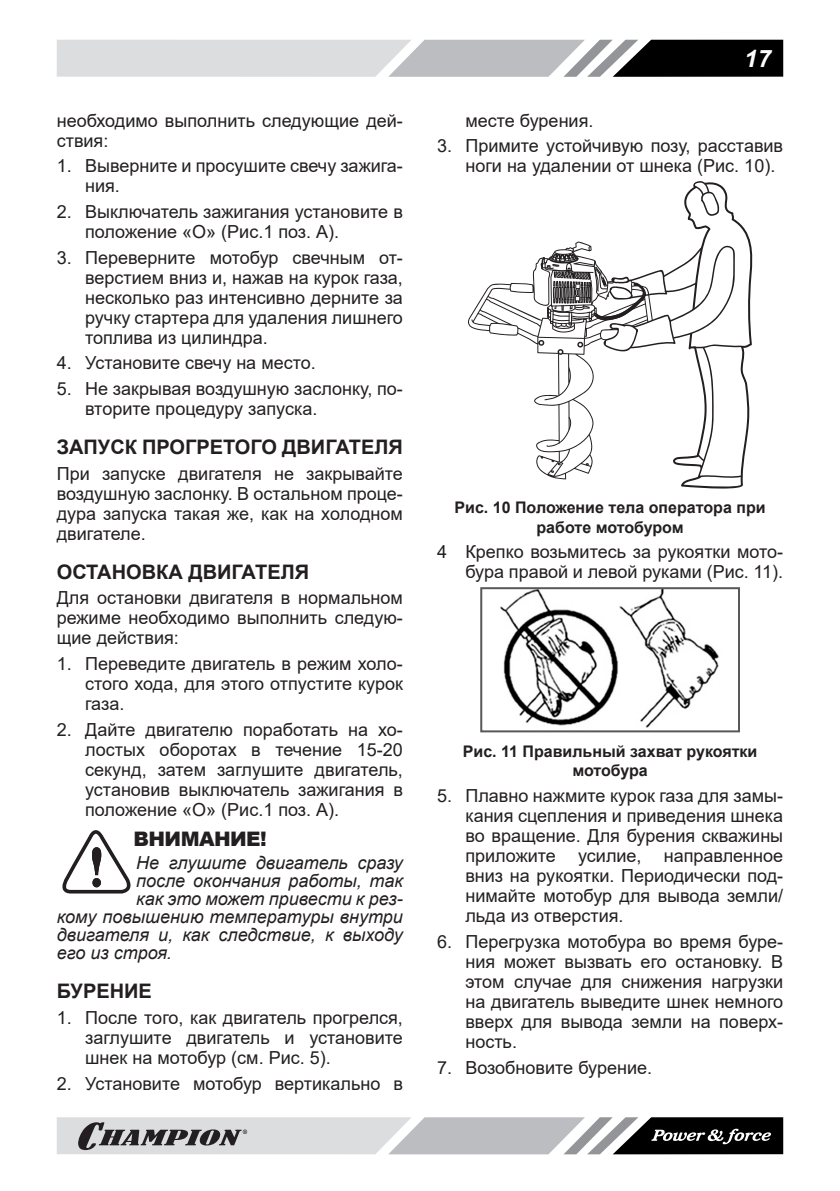
<style>
.page{position:relative;width:840px;height:1191px;background:#fff}
.page>*{position:absolute;margin:0;border:0;box-sizing:border-box;transform-origin:0 0}
.t1{font:italic 700 24px "Arial";color:#fff}
.t2{font:700 20px "Arial";color:#231f20}
.t3{font:900 20px "Arial";letter-spacing:-.03em;color:#231f20}
.t4{font:18px/20px "Arial";color:#231f20;text-align:justify}
.t5{font:italic 18px "Arial";color:#231f20}
.t6{font:700 16px/19.2px "Arial";color:#231f20;text-align:center}
</style>
<div class="page">
<svg style="left:57px;top:40px;width:725px;height:37px;background:#a7a8aa"></svg>
<svg style="left:57px;top:1117px;width:725px;height:37px;background:#a1a2a3"></svg>
<svg style="left:62px;top:830px;width:69px;height:63px"></svg>
<svg style="left:468px;top:270px;width:66px;height:73px"></svg>
<svg style="left:534px;top:181px;width:219px;height:308px"></svg>
<img style="left:500px;top:590px;width:219px;height:138px">
<div style="left:480px;top:587px;width:259px;height:145px;border:2px solid #57585a"></div>
<p class="t4" style="left:57px;top:110px;width:347px">необходимо выполнить следующие дей&shy;ствия:</p>
<p class="t4" style="left:85px;top:156px;width:319px;text-indent:-28px">1. Выверните и просушите свечу зажига&shy;ния.</p>
<p class="t4" style="left:85px;top:201px;width:319px;text-indent:-28px">2. Выключатель зажигания установите в положение «O» (Рис.1 поз. А).</p>
<p class="t4" style="left:85px;top:247px;width:319px;text-indent:-28px">3. Переверните мотобур свечным от&shy;верстием вниз и, нажав на курок газа, несколько раз интенсивно дерните за ручку стартера для удаления лишнего топлива из цилиндра.</p>
<p class="t4" style="left:57px;top:353px;width:260px">4. Установите свечу на место.</p>
<p class="t4" style="left:85px;top:378px;width:319px;text-indent:-28px">5. Не закрывая воздушную заслонку, по&shy;вторите процедуру запуска.</p>
<p class="t2" style="left:57px;top:433px;width:347px">ЗАПУСК ПРОГРЕТОГО ДВИГАТЕЛЯ</p>
<p class="t4" style="left:57px;top:463px;width:347px">При запуске двигателя не закрывайте воздушную заслонку. В остальном проце&shy;дура запуска такая же, как на холодном двигателе.</p>
<p class="t2" style="left:57px;top:557px;width:254px">ОСТАНОВКА ДВИГАТЕЛЯ</p>
<p class="t4" style="left:57px;top:588px;width:347px">Для остановки двигателя в нормальном режиме необходимо выполнить следую&shy;щие действия:</p>
<p class="t4" style="left:85px;top:653px;width:319px;text-indent:-28px">1. Переведите двигатель в режим холо&shy;стого хода, для этого отпустите курок газа.</p>
<p class="t4" style="left:85px;top:719px;width:319px;text-indent:-28px">2. Дайте двигателю поработать на хо&shy;лостых оборотах в течение 15-20 секунд, затем заглушите двигатель, установив выключатель зажигания в положение «O» (Рис.1 поз. А).</p>
<p class="t3" style="left:133px;top:824px;width:134px">ВНИМАНИЕ!</p>
<p class="t5" style="left:136px;top:851px;width:268px">Не глушите двигатель сразу</p>
<p class="t5" style="left:136px;top:869px;width:268px">после окончания работы, так</p>
<p class="t5" style="left:136px;top:887px;width:268px">как это может привести к рез-</p>
<p class="t5" style="left:57px;top:905px;width:347px">кому повышению температуры внутри</p>
<p class="t5" style="left:57px;top:923px;width:347px">двигателя и, как следствие, к выходу</p>
<p class="t5" style="left:57px;top:941px;width:117px">его из строя.</p>
<p class="t2" style="left:57px;top:977px;width:97px">БУРЕНИЕ</p>
<p class="t4" style="left:85px;top:1007px;width:319px;text-indent:-28px">1. После того, как двигатель прогрелся, заглушите двигатель и установите шнек на мотобур (см. Рис. 5).</p>
<p class="t4" style="left:57px;top:1073px;width:347px">2. Установите мотобур вертикально в</p>
<h1 class="t1" style="left:743px;top:42px;width:28px">17</h1>
<p class="t4" style="left:465px;top:110px;width:129px">месте бурения.</p>
<p class="t4" style="left:465px;top:136px;width:319px;text-indent:-28px">3. Примите устойчивую позу, расставив ноги на удалении от шнека (Рис. 10).</p>
<p class="t6" style="left:454px;top:498px;width:312px">Рис. 10 Положение тела оператора при работе мотобуром</p>
<p class="t4" style="left:437px;top:542px;width:347px;text-align:right">4 Крепко возьмитесь за рукоятки мото&shy;бура правой и левой руками (Рис. 11).</p>
<p class="t6" style="left:462px;top:742px;width:296px">Рис. 11 Правильный захват рукоятки мотобура</p>
<p class="t4" style="left:465px;top:785px;width:319px;text-indent:-28px">5. Плавно нажмите курок газа для замы&shy;кания сцепления и приведения шнека во вращение. Для бурения скважины приложите усилие, направленное вниз на рукоятки. Периодически под&shy;нимайте мотобур для вывода земли/ льда из отверстия.</p>
<p class="t4" style="left:465px;top:931px;width:319px;text-indent:-28px">6. Перегрузка мотобура во время буре&shy;ния может вызвать его остановку. В этом случае для снижения нагрузки на двигатель выведите шнек немного вверх для вывода земли на поверх&shy;ность.</p>
<p class="t4" style="left:437px;top:1057px;width:216px">7. Возобновите бурение.</p>
</div>
